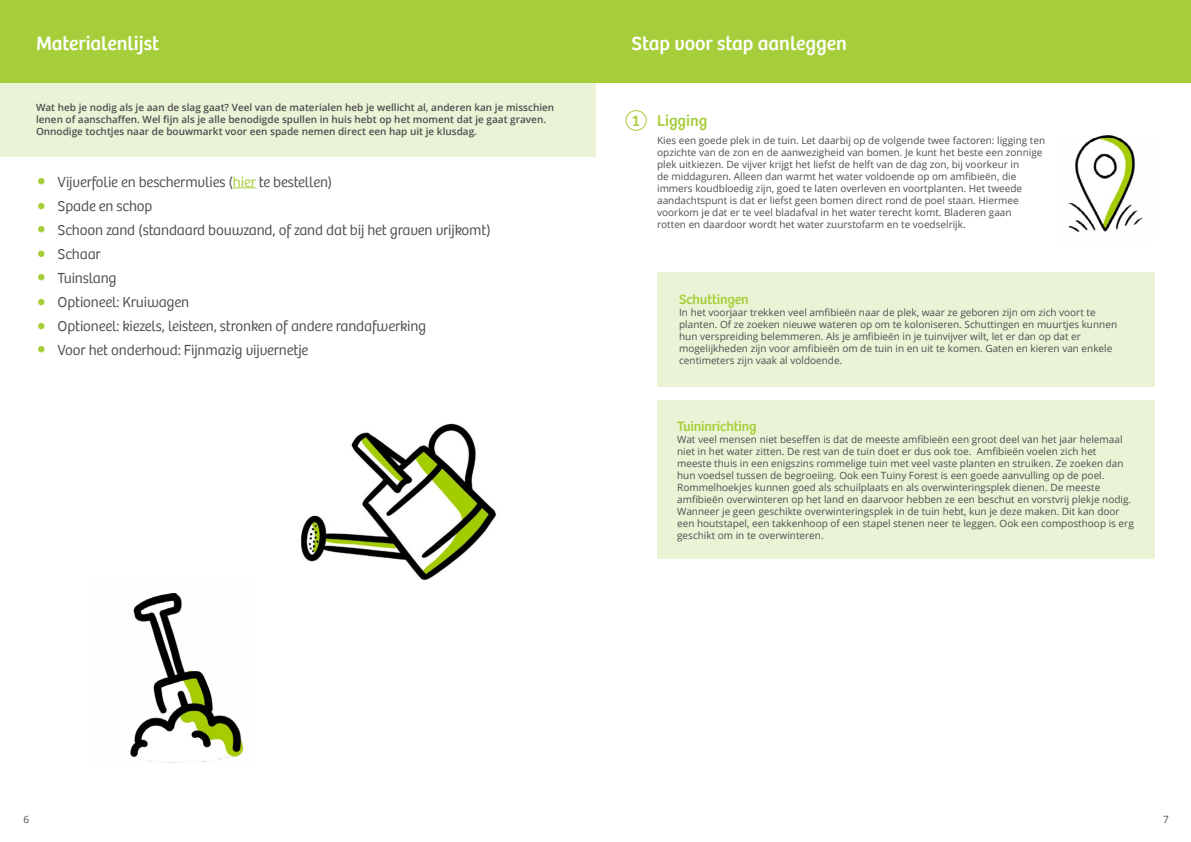
<style>
.page{position:relative;width:1191px;height:842px;background:#fff}
.page>*{position:absolute;margin:0;border:0;box-sizing:border-box;transform-origin:0 0}
.t1{font:20px "Bree";color:#fff}
.t2{font:16px "Bree";color:#a6ce3a}
.t3{font:300 15px/24px "Bree";letter-spacing:-.01em;color:#4d4d4f}
.t4{font:14px "Bree";letter-spacing:-.01em;color:#a6ce3a}
.t5{font:10px/12px "Open Sans";color:#4d4d4f}
.t6{font:600 10px/12px "Open Sans";color:#4d4d4f}
.s1{color:#a6ce3a}
.s2{color:#a6ce39}
</style>
<div class="page">
<div style="left:0;top:82px;width:595px;height:75px;background:#eaf3d5"></div>
<div style="left:0;top:0;width:595px;height:82px;background:#a6ce3a"></div>
<svg style="left:233px;top:187px;width:23px;height:1px"></svg>
<div style="left:37px;top:177px;width:9px;height:8px;background:#a6ce39;border-radius:50%"></div>
<div style="left:36px;top:176px;width:10px;height:10px;border:2px solid #fff;border-radius:50%"></div>
<div style="left:37px;top:202px;width:9px;height:8px;background:#a6ce39;border-radius:50%"></div>
<div style="left:36px;top:201px;width:10px;height:10px;border:2px solid #fff;border-radius:50%"></div>
<div style="left:37px;top:225px;width:9px;height:8px;background:#a6ce39;border-radius:50%"></div>
<div style="left:36px;top:224px;width:10px;height:10px;border:2px solid #fff;border-radius:50%"></div>
<div style="left:37px;top:250px;width:9px;height:8px;background:#a6ce39;border-radius:50%"></div>
<div style="left:36px;top:249px;width:10px;height:10px;border:2px solid #fff;border-radius:50%"></div>
<div style="left:37px;top:273px;width:9px;height:8px;background:#a6ce39;border-radius:50%"></div>
<div style="left:36px;top:272px;width:10px;height:10px;border:2px solid #fff;border-radius:50%"></div>
<div style="left:37px;top:298px;width:9px;height:8px;background:#a6ce39;border-radius:50%"></div>
<div style="left:36px;top:297px;width:10px;height:10px;border:2px solid #fff;border-radius:50%"></div>
<div style="left:37px;top:322px;width:9px;height:8px;background:#a6ce39;border-radius:50%"></div>
<div style="left:36px;top:321px;width:10px;height:10px;border:2px solid #fff;border-radius:50%"></div>
<div style="left:37px;top:345px;width:9px;height:8px;background:#a6ce39;border-radius:50%"></div>
<div style="left:36px;top:344px;width:10px;height:10px;border:2px solid #fff;border-radius:50%"></div>
<div style="left:595px;top:0;width:596px;height:82px;background:#a6ce3a"></div>
<div style="left:625px;top:110px;width:22px;height:21px;border:1px solid #a6ce39;border-radius:50%"></div>
<img style="left:1068px;top:136px;width:75px;height:96px">
<div style="left:657px;top:401px;width:498px;height:158px;background:#eaf3d5"></div>
<div style="left:657px;top:272px;width:498px;height:114px;background:#eaf3d5"></div>
<img style="left:301px;top:423px;width:195px;height:157px">
<img style="left:130px;top:592px;width:114px;height:171px">
<h1 class="t1" style="left:36px;top:31px;width:125px">Materialenlijst</h1>
<p class="t6" style="left:36px;top:101px;width:520px">Wat heb je nodig als je aan de slag gaat? Veel van de materialen heb je wellicht al, anderen kan je misschien lenen of aanschaffen. Wel fijn als je alle benodigde spullen in huis hebt op het moment dat je gaat graven.<br>Onnodige tochtjes naar de bouwmarkt voor een spade nemen direct een hap uit je klusdag.</p>
<p class="t3" style="left:58px;top:170px;width:435px">Vijverfolie en beschermvlies (<span class="s1">hier</span> te bestellen)<br>Spade en schop<br>Schoon zand (standaard bouwzand, of zand dat bij het graven vrijkomt)<br>Schaar<br>Tuinslang<br>Optioneel: Kruiwagen<br>Optioneel: kiezels, leisteen, stronken of andere randafwerking<br>Voor het onderhoud: Fijnmazig vijvernetje</p>
<h1 class="t1" style="left:631px;top:31px;width:217px">Stap voor stap aanleggen</h1>
<h2 class="t2" style="left:632px;top:111px;width:77px"><span class="s2">1</span> Ligging</h2>
<p class="t5" style="left:657px;top:134px;width:389px">Kies een goede plek in de tuin. Let daarbij op de volgende twee factoren: ligging ten opzichte van de zon en de aanwezigheid van bomen. Je kunt het beste een zonnige plek uitkiezen. De vijver krijgt het liefst de helft van de dag zon, bij voorkeur in<br>de middaguren. Alleen dan warmt het water voldoende op om amfibieën, die immers koudbloedig zijn, goed te laten overleven en voortplanten. Het tweede aandachtspunt is dat er liefst geen bomen direct rond de poel staan. Hiermee voorkom je dat er te veel bladafval in het water terecht komt. Bladeren gaan<br>rotten en daardoor wordt het water zuurstofarm en te voedselrijk.</p>
<h3 class="t4" style="left:679px;top:291px;width:71px">Schuttingen</h3>
<p class="t5" style="left:679px;top:306px;width:439px">In het voorjaar trekken veel amfibieën naar de plek, waar ze geboren zijn om zich voort te planten. Of ze zoeken nieuwe wateren op om te koloniseren. Schuttingen en muurtjes kunnen hun verspreiding belemmeren. Als je amfibieën in je tuinvijver wilt, let er dan op dat er mogelijkheden zijn voor amfibieën om de tuin in en uit te komen. Gaten en kieren van enkele centimeters zijn vaak al voldoende.</p>
<h3 class="t4" style="left:677px;top:418px;width:81px">Tuininrichting</h3>
<p class="t5" style="left:677px;top:433px;width:458px">Wat veel mensen niet beseffen is dat de meeste amfibieën een groot deel van het jaar helemaal niet in het water zitten. De rest van de tuin doet er dus ook toe. Amfibieën voelen zich het<br>meeste thuis in een enigszins rommelige tuin met veel vaste planten en struiken. Ze zoeken dan hun voedsel tussen de begroeiing. Ook een Tuiny Forest is een goede aanvulling op de poel.<br>Rommelhoekjes kunnen goed als schuilplaats en als overwinteringsplek dienen. De meeste amfibieën overwinteren op het land en daarvoor hebben ze een beschut en vorstvrij plekje nodig.<br>Wanneer je geen geschikte overwinteringsplek in de tuin hebt, kun je deze maken. Dit kan door een houtstapel, een takkenhoop of een stapel stenen neer te leggen. Ook een composthoop is erg geschikt om in te overwinteren.</p>
<p class="t5" style="left:23px;top:813px;width:7px">6</p>
<p class="t5" style="left:1163px;top:813px;width:7px">7</p>
</div>
